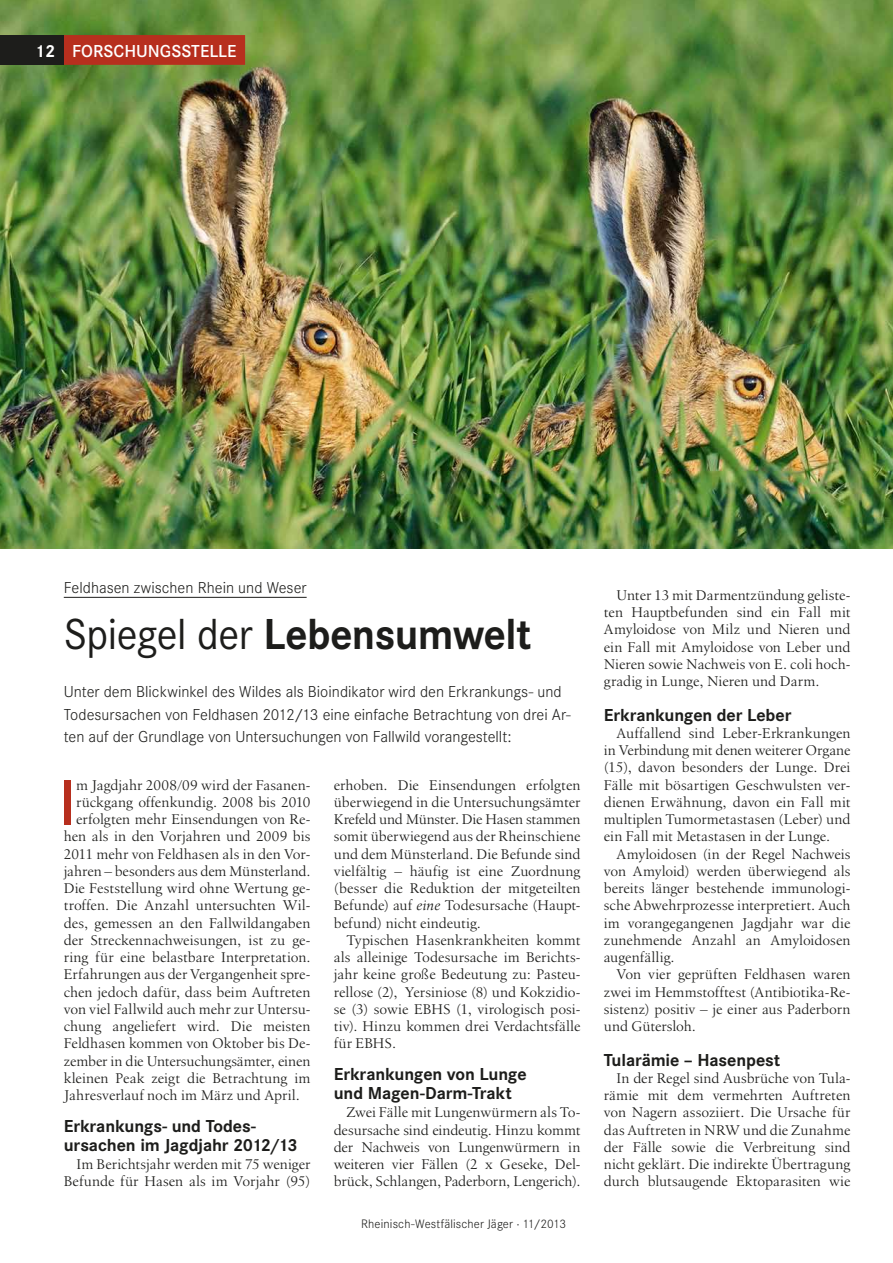
<style>
.page{position:relative;width:893px;height:1263px;background:#fff}
.page>*{position:absolute;margin:0;border:0;box-sizing:border-box;transform-origin:0 0}
.t1{font:600 66.3px "Corporate S";color:#b72f1e}
.t2{font:700 45px "Corporate S";letter-spacing:-.015em;color:#1d1d1b;scale:.95 1}
.t3{font:700 18px/19.5px "Corporate S";letter-spacing:-.01em;color:#1d1d1b}
.t4{font:600 18px "Corporate S";color:#fff}
.t5{font:700 18px "Corporate S";color:#fff}
.t6{font:300 16.5px/22.5px "Corporate S";color:#1d1d1b}
.t7{font:14.55px/17.2px "Birka LT Pro";letter-spacing:.005em;color:#1d1d1b;text-align:justify}
.t8{font:300 12.75px "Corporate S";letter-spacing:.01em;color:#1d1d1b}
.s1{font-weight:400}
.s2{font-style:italic}
</style>
<div class="page">
<img style="left:0;top:0;width:893px;height:549px">
<div style="left:64px;top:35px;width:181px;height:30px;background:#b72f1e"></div>
<hr style="left:64px;top:597px;width:243px;height:1px;background:#1d1d1b">
<div style="left:0;top:35px;width:64px;height:30px;background:#1d1d1b"></div>
<p class="t5" style="left:35px;top:40px;width:22px">12</p>
<p class="t4" style="left:72px;top:40px;width:166px">FORSCHUNGSSTELLE</p>
<p class="t6" style="left:64px;top:576px;width:244px">Feldhasen zwischen Rhein und Weser</p>
<h2 class="t2" style="left:64px;top:609px;width:494px"><span class="s1">Spiegel der</span> Lebensumwelt</h2>
<p class="t6" style="left:64px;top:681px;width:508px">Unter dem Blickwinkel des Wildes als Bioindikator wird den Erkrankungs- und<br>Todesursachen von Feldhasen 2012/13 eine einfache Betrachtung von drei Ar&shy;ten auf der Grundlage von Untersuchungen von Fallwild vorangestellt:</p>
<h1 class="t1" style="left:58px;top:764px;width:19px">I</h1>
<p class="t7" style="left:76px;top:776px;width:236px">m Jagdjahr 2008/09 wird der Fasanen-</p>
<p class="t7" style="left:334px;top:776px;width:248px">erhoben. Die Einsendungen erfolgten überwiegend in die Untersuchungsämter Krefeld und Münster. Die Hasen stammen somit überwiegend aus der Rheinschiene und dem Münsterland. Die Befunde sind vielfältig – häufig ist eine Zuordnung (besser die Reduktion der mitgeteilten Befunde) auf <span class="s2">eine</span> Todesursache (Haupt&shy;befund) nicht eindeutig.</p>
<p class="t7" style="left:334px;top:931px;width:248px;text-indent:13px">Typischen Hasenkrankheiten kommt als alleinige Todesursache im Berichts&shy;jahr keine große Bedeutung zu: Pasteu&shy;rellose (2), Yersiniose (8) und Kokzidio&shy;se (3) sowie EBHS (1, virologisch posi&shy;tiv). Hinzu kommen drei Verdachtsfälle für EBHS.</p>
<p class="t3" style="left:334px;top:1064px;width:194px">Erkrankungen von Lunge und Magen-Darm-Trakt</p>
<p class="t7" style="left:334px;top:1104px;width:248px;text-indent:13px">Zwei Fälle mit Lungenwürmern als To&shy;desursache sind eindeutig. Hinzu kommt der Nachweis von Lungenwürmern in weiteren vier Fällen (2 x Geseke, Del&shy;brück, Schlangen, Paderborn, Lengerich).</p>
<p class="t7" style="left:76px;top:793px;width:236px">rückgang offenkundig. 2008 bis 2010</p>
<p class="t7" style="left:76px;top:811px;width:236px">erfolgten mehr Einsendungen von Re-</p>
<p class="t7" style="left:64px;top:828px;width:248px">hen als in den Vorjahren und 2009 bis</p>
<p class="t7" style="left:64px;top:845px;width:248px">2011 mehr von Feldhasen als in den Vor-</p>
<p class="t7" style="left:64px;top:862px;width:248px">jahren – besonders aus dem Münsterland.</p>
<p class="t7" style="left:64px;top:880px;width:248px">Die Feststellung wird ohne Wertung ge-</p>
<p class="t7" style="left:64px;top:897px;width:248px">troffen. Die Anzahl untersuchten Wil-</p>
<p class="t7" style="left:64px;top:914px;width:248px">des, gemessen an den Fallwildangaben</p>
<p class="t7" style="left:64px;top:931px;width:248px">der Streckennachweisungen, ist zu ge-</p>
<p class="t7" style="left:64px;top:949px;width:248px">ring für eine belastbare Interpretation.</p>
<p class="t7" style="left:64px;top:966px;width:248px">Erfahrungen aus der Vergangenheit spre-</p>
<p class="t7" style="left:64px;top:983px;width:248px">chen jedoch dafür, dass beim Auftreten</p>
<p class="t7" style="left:64px;top:1000px;width:248px">von viel Fallwild auch mehr zur Untersu-</p>
<p class="t7" style="left:64px;top:1018px;width:248px">chung angeliefert wird. Die meisten</p>
<p class="t7" style="left:64px;top:1035px;width:248px">Feldhasen kommen von Oktober bis De-</p>
<p class="t7" style="left:64px;top:1052px;width:248px">zember in die Untersuchungsämter, einen</p>
<p class="t7" style="left:64px;top:1069px;width:248px">kleinen Peak zeigt die Betrachtung im</p>
<p class="t7" style="left:64px;top:1087px;width:237px">Jahresverlauf noch im März und April.</p>
<p class="t3" style="left:64px;top:1116px;width:235px">Erkrankungs- und Todes&shy;ursachen im Jagdjahr 2012/13</p>
<p class="t7" style="left:64px;top:1156px;width:248px;text-align:right">Im Berichtsjahr werden mit 75 weniger<br>Befunde für Hasen als im Vorjahr (95)</p>
<p class="t8" style="left:361px;top:1217px;width:206px">Rheinisch-Westfälischer Jäger · 11/2013</p>
<p class="t7" style="left:604px;top:586px;width:248px;text-indent:13px">Unter 13 mit Darmentzündung geliste&shy;ten Hauptbefunden sind ein Fall mit Amyloidose von Milz und Nieren und ein Fall mit Amyloidose von Leber und Nieren sowie Nachweis von E. coli hoch&shy;gradig in Lunge, Nieren und Darm.</p>
<p class="t3" style="left:604px;top:705px;width:189px">Erkrankungen der Leber</p>
<p class="t7" style="left:604px;top:724px;width:248px;text-indent:13px">Auffallend sind Leber-Erkrankungen in Verbindung mit denen weiterer Organe (15), davon besonders der Lunge. Drei Fälle mit bösartigen Geschwulsten ver&shy;dienen Erwähnung, davon ein Fall mit multiplen Tumormetastasen (Leber) und ein Fall mit Metastasen in der Lunge.</p>
<p class="t7" style="left:604px;top:845px;width:248px;text-indent:13px">Amyloidosen (in der Regel Nachweis von Amyloid) werden überwiegend als bereits länger bestehende immunologi&shy;sche Abwehrprozesse interpretiert. Auch im vorangegangenen Jagdjahr war die zunehmende Anzahl an Amyloidosen augenfällig.</p>
<p class="t7" style="left:604px;top:966px;width:248px;text-indent:13px">Von vier geprüften Feldhasen waren zwei im Hemmstofftest (Antibiotika-Re&shy;sistenz) positiv – je einer aus Paderborn und Gütersloh.</p>
<p class="t3" style="left:604px;top:1050px;width:178px">Tularämie – Hasenpest</p>
<p class="t7" style="left:604px;top:1069px;width:248px;text-indent:13px">In der Regel sind Ausbrüche von Tula&shy;rämie mit dem vermehrten Auftreten von Nagern assoziiert. Die Ursache für das Auftreten in NRW und die Zunahme der Fälle sowie die Verbreitung sind nicht geklärt. Die indirekte Übertragung durch blutsaugende Ektoparasiten wie</p>
</div>
